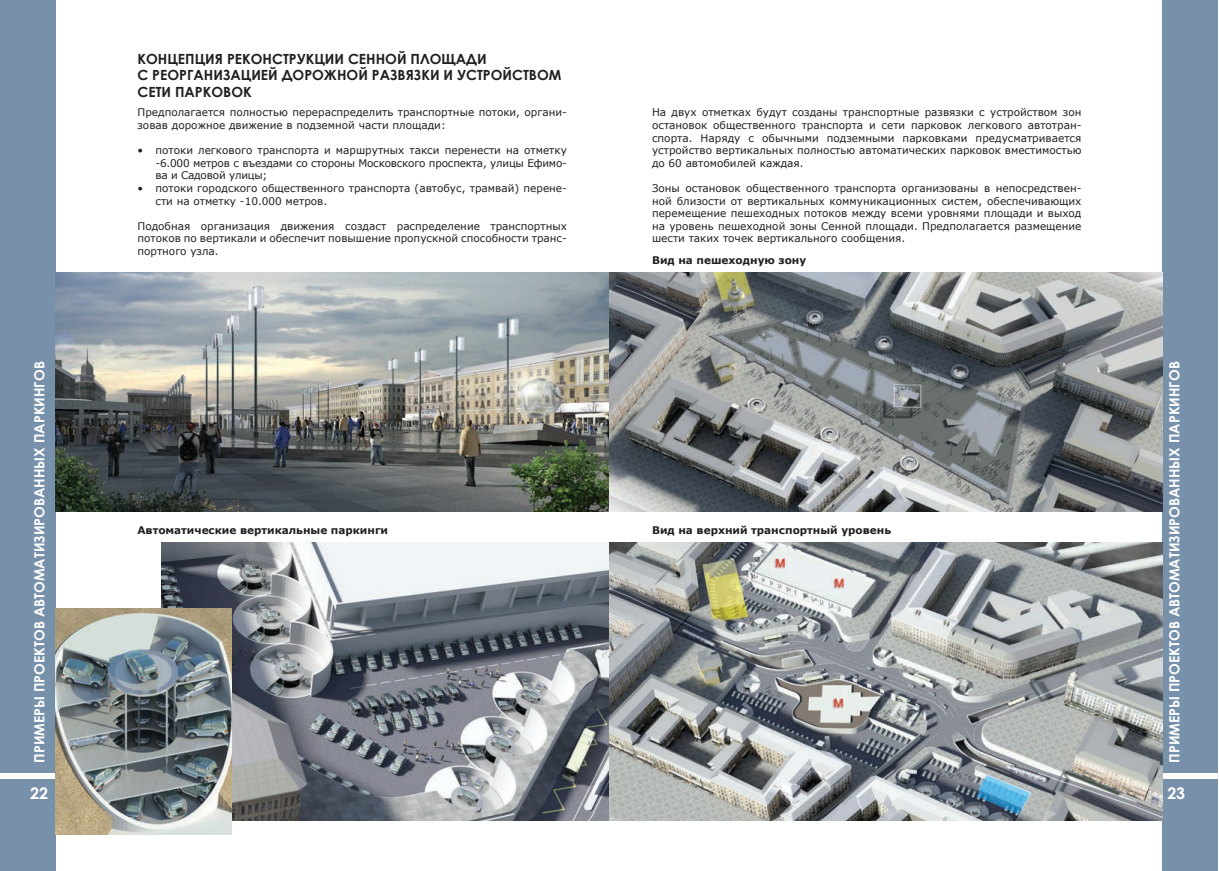
<style>
.page{position:relative;width:1219px;height:871px;background:#fff}
.page>*{position:absolute;margin:0;border:0;box-sizing:border-box;transform-origin:0 0}
.t1{font:700 16px "Century Gothic";color:#fff}
.t2{font:700 14px/16.8px "Century Gothic";color:#231f20}
.t3{font:700 14px "Century Gothic";color:#fff}
.t4{font:10.5px/12.6px "Verdana";color:#231f20;text-align:justify}
.t5{font:700 10.5px "Verdana";color:#231f20}
</style>
<div class="page">
<div style="left:0;top:779px;width:56px;height:91px;background:#7891ab"></div>
<div style="left:0;top:0;width:56px;height:772px;background:#7891ab"></div>
<div style="left:1162px;top:779px;width:56px;height:91px;background:#7891ab"></div>
<div style="left:1162px;top:0;width:56px;height:772px;background:#7891ab"></div>
<img style="left:56px;top:273px;width:1106px;height:238px">
<img style="left:162px;top:542px;width:1000px;height:278px">
<img style="left:56px;top:608px;width:175px;height:225px">
<h2 class="t3" style="left:29px;top:762px;width:403px;rotate:-90deg">ПРИМЕРЫ ПРОЕКТОВ АВТОМАТИЗИРОВАННЫХ ПАРКИНГОВ</h2>
<h2 class="t2" style="left:137px;top:49px;width:425px">КОНЦЕПЦИЯ РЕКОНСТРУКЦИИ СЕННОЙ ПЛОЩАДИ<br>С РЕОРГАНИЗАЦИЕЙ ДОРОЖНОЙ РАЗВЯЗКИ И УСТРОЙСТВОМ<br>СЕТИ ПАРКОВОК</h2>
<p class="t4" style="left:137px;top:106px;width:431px">Предполагается полностью перераспределить транспортные потоки, органи&shy;зовав дорожное движение в подземной части площади:</p>
<p class="t4" style="left:155px;top:144px;width:413px;text-indent:-18px">• потоки легкового транспорта и маршрутных такси перенести на отметку -6.000 метров с въездами со стороны Московского проспекта, улицы Ефимо&shy;ва и Садовой улицы;</p>
<p class="t4" style="left:155px;top:182px;width:413px;text-indent:-18px">• потоки городского общественного транспорта (автобус, трамвай) перене&shy;сти на отметку -10.000 метров.</p>
<p class="t4" style="left:137px;top:219px;width:431px">Подобная организация движения создаст распределение транспортных потоков по вертикали и обеспечит повышение пропускной способности транс&shy;портного узла.</p>
<p class="t4" style="left:652px;top:106px;width:431px">На двух отметках будут созданы транспортные развязки с устройством зон остановок общественного транспорта и сети парковок легкового автотран&shy;спорта. Наряду с обычными подземными парковками предусматривается устройство вертикальных полностью автоматических парковок вместимостью до 60 автомобилей каждая.</p>
<p class="t4" style="left:652px;top:182px;width:431px">Зоны остановок общественного транспорта организованы в непосредствен&shy;ной близости от вертикальных коммуникационных систем, обеспечивающих перемещение пешеходных потоков между всеми уровнями площади и выход на уровень пешеходной зоны Сенной площади. Предполагается размещение шести таких точек вертикального сообщения.</p>
<p class="t5" style="left:652px;top:253px;width:156px">Вид на пешеходную зону</p>
<p class="t5" style="left:137px;top:522px;width:252px">Автоматические вертикальные паркинги</p>
<p class="t5" style="left:652px;top:522px;width:241px">Вид на верхний транспортный уровень</p>
<h2 class="t3" style="left:1164px;top:762px;width:403px;rotate:-90deg">ПРИМЕРЫ ПРОЕКТОВ АВТОМАТИЗИРОВАННЫХ ПАРКИНГОВ</h2>
<h1 class="t1" style="left:30px;top:780px;width:19px">22</h1>
<h1 class="t1" style="left:1167px;top:780px;width:19px">23</h1>
</div>
